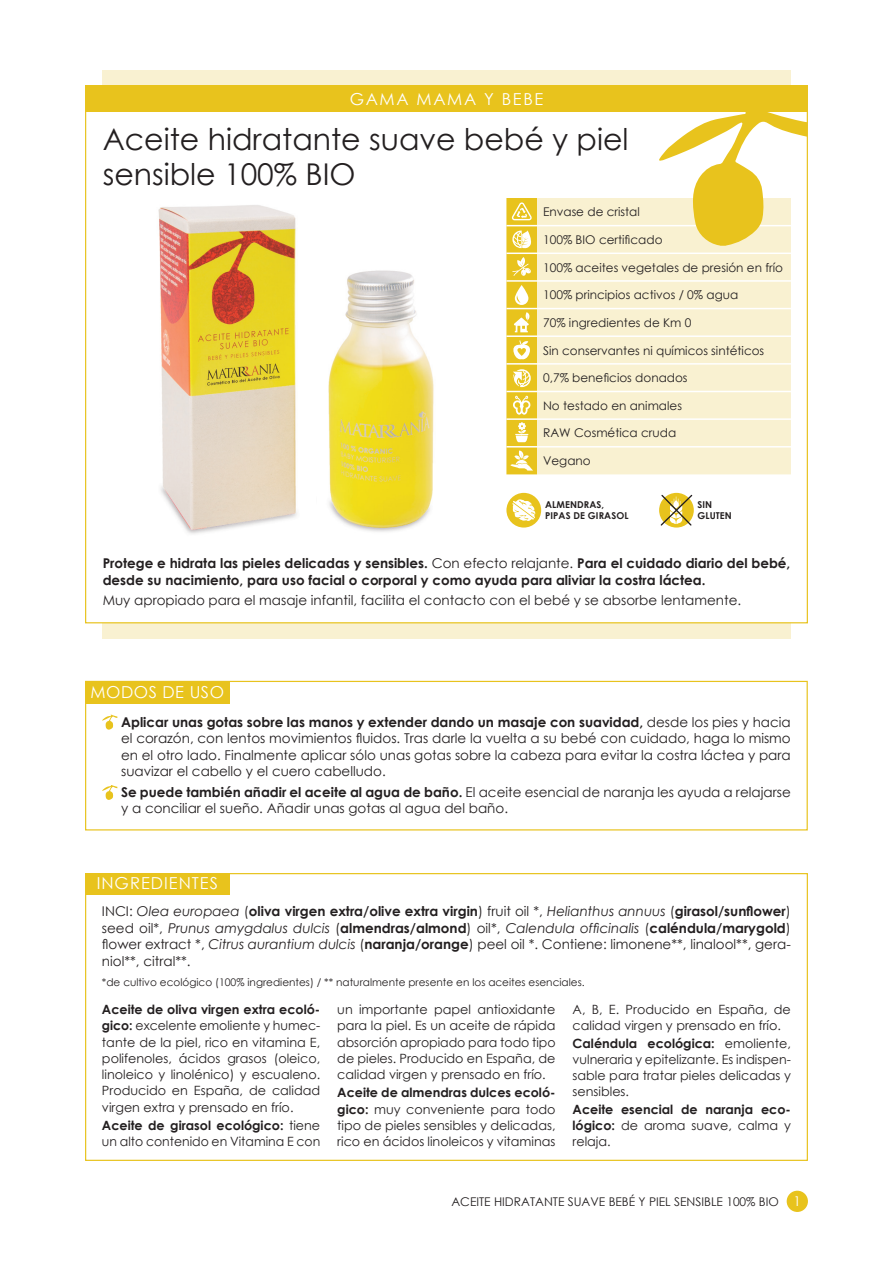
<style>
.page{position:relative;width:893px;height:1263px;background:#fff}
.page>*{position:absolute;margin:0;border:0;box-sizing:border-box;transform-origin:0 0}
.t1{font:30px/34.5px "Century Gothic";color:#231f20}
.t2{font:16.5px "Century Gothic";letter-spacing:.1em;color:#fff}
.t3{font:16.5px "Century Gothic";letter-spacing:.06em;color:#fff}
.t4{font:16.5px "Century Gothic";letter-spacing:.03em;color:#fff}
.t5{font:13.5px/16.5px "Century Gothic";color:#231f20;text-align:justify}
.t6{font:700 13.5px/16.5px "Century Gothic";color:#231f20}
.t7{font:13.5px "Century Gothic";color:#fff}
.TRES_COLUMNAS_-_estr{font:12.75px/16.2px "Century Gothic";color:#231f20;text-align:justify}
.TRES_COLUMNAS{font:700 12.75px/15.9px "Century Gothic";color:#231f20;text-align:justify}
.t8{font:12px "Century Gothic";color:#231f20}
.t9{font:10.5px "Century Gothic";color:#231f20}
.t10{font:700 9.45px/10.8px "Century Gothic";letter-spacing:.01em;color:#231f20}
.s1{font-weight:400}
.s2{font-weight:700}
.s3{font-style:italic}
</style>
<div class="page">
<div style="left:102px;top:70px;width:689px;height:568px;background:#f9f1d1"></div>
<div style="left:85px;top:110px;width:723px;height:513px;background:#fff;border:1px solid #e8c31d"></div>
<div style="left:85px;top:85px;width:723px;height:27px;background:#e8c31d"></div>
<svg style="left:659px;top:493px;width:35px;height:35px"></svg>
<svg style="left:659px;top:493px;width:34px;height:34px"></svg>
<div style="left:787px;top:1191px;width:21px;height:21px;background:#e8c31d;border-radius:50%"></div>
<div style="left:85px;top:681px;width:723px;height:149px;background:#fff;border:1px solid #e8c31d"></div>
<svg style="left:102px;top:715px;width:15px;height:15px"></svg>
<svg style="left:102px;top:785px;width:15px;height:15px"></svg>
<div style="left:85px;top:682px;width:145px;height:21px;background:#e8c31d"></div>
<img style="left:158px;top:205px;width:139px;height:329px">
<img style="left:328px;top:270px;width:106px;height:262px">
<div style="left:506px;top:493px;width:35px;height:35px;background:#e8c31d;border-radius:50%"></div>
<svg style="left:512px;top:499px;width:23px;height:22px"></svg>
<div style="left:537px;top:198px;width:254px;height:276px;background:#f9f1d1"></div>
<hr style="left:537px;top:225px;width:254px;height:1px;background:#fff">
<hr style="left:537px;top:253px;width:254px;height:1px;background:#fff">
<hr style="left:537px;top:280px;width:254px;height:2px;background:#fff">
<hr style="left:537px;top:308px;width:254px;height:1px;background:#fff">
<hr style="left:537px;top:335px;width:254px;height:2px;background:#fff">
<hr style="left:537px;top:363px;width:254px;height:2px;background:#fff">
<hr style="left:537px;top:391px;width:254px;height:1px;background:#fff">
<hr style="left:537px;top:418px;width:254px;height:2px;background:#fff">
<hr style="left:537px;top:446px;width:254px;height:1px;background:#fff">
<svg style="left:506px;top:198px;width:31px;height:276px;background:#edd152"></svg>
<svg style="left:659px;top:112px;width:148px;height:134px"></svg>
<div style="left:85px;top:873px;width:723px;height:288px;background:#fff;border:1px solid #e8c31d"></div>
<div style="left:85px;top:873px;width:145px;height:21px;background:#e8c31d"></div>
<p class="t2" style="left:350px;top:87px;width:195px">GAMA MAMA Y BEBE</p>
<p class="t1" style="left:103px;top:122px;width:527px">Aceite hidratante suave bebé y piel sensible 100% BIO</p>
<p class="t8" style="left:543px;top:204px;width:98px">Envase de cristal</p>
<p class="t8" style="left:543px;top:231px;width:121px">100% BIO certificado</p>
<p class="t8" style="left:543px;top:259px;width:241px">100% aceites vegetales de presión en frío</p>
<p class="t8" style="left:543px;top:287px;width:197px">100% principios activos / 0% agua</p>
<p class="t8" style="left:543px;top:314px;width:150px">70% ingredientes de Km 0</p>
<p class="t8" style="left:543px;top:342px;width:223px">Sin conservantes ni químicos sintéticos</p>
<p class="t8" style="left:543px;top:369px;width:146px">0,7% beneficios donados</p>
<p class="t8" style="left:543px;top:397px;width:140px">No testado en animales</p>
<p class="t8" style="left:543px;top:425px;width:135px">RAW Cosmética cruda</p>
<p class="t8" style="left:543px;top:452px;width:49px">Vegano</p>
<p class="t10" style="left:545px;top:499px;width:85px">ALMENDRAS,<br>PIPAS DE GIRASOL</p>
<p class="t10" style="left:697px;top:499px;width:36px">SIN<br>GLUTEN</p>
<p class="t6" style="left:103px;top:554px;width:689px">Protege e hidrata las pieles delicadas y sensibles. <span class="s1">Con efecto relajante.</span> Para el cuidado diario del bebé, desde su nacimiento, para uso facial o corporal y como ayuda para aliviar la costra láctea.</p>
<p class="t5" style="left:103px;top:592px;width:640px">Muy apropiado para el masaje infantil, facilita el contacto con el bebé y se absorbe lentamente.</p>
<p class="t4" style="left:91px;top:680px;width:135px">MODOS DE USO</p>
<p class="t5" style="left:121px;top:713px;width:671px"><span class="s2">Aplicar unas gotas sobre las manos y extender dando un masaje con suavidad,</span> desde los pies y hacia el corazón, con lentos movimientos fluidos. Tras darle la vuelta a su bebé con cuidado, haga lo mismo en el otro lado. Finalmente aplicar sólo unas gotas sobre la cabeza para evitar la costra láctea y para suavizar el cabello y el cuero cabelludo.</p>
<p class="t5" style="left:121px;top:783px;width:671px"><span class="s2">Se puede también añadir el aceite al agua de baño.</span> El aceite esencial de naranja les ayuda a relajarse y a conciliar el sueño. Añadir unas gotas al agua del baño.</p>
<p class="t3" style="left:97px;top:872px;width:123px">INGREDIENTES</p>
<p class="t5" style="left:102px;top:903px;width:690px">INCI: <span class="s3">Olea europaea</span> (<span class="s2">oliva virgen extra/olive extra virgin</span>) fruit oil *, <span class="s3">Helianthus annuus</span> (<span class="s2">girasol/sunflower</span>) seed oil*, <span class="s3">Prunus amygdalus dulcis</span> (<span class="s2">almendras/almond</span>) oil*, <span class="s3">Calendula officinalis</span> (<span class="s2">caléndula/marygold</span>) flower extract *, <span class="s3">Citrus aurantium dulcis</span> (<span class="s2">naranja/orange</span>) peel oil *. Contiene: limonene**, linalool**, gera&shy;niol**, citral**.</p>
<p class="t9" style="left:102px;top:975px;width:484px">*de cultivo ecológico (100% ingredientes) / ** naturalmente presente en los aceites esenciales.</p>
<p class="TRES_COLUMNAS_-_estr" style="left:102px;top:1001px;width:220px"><span class="s2">Aceite de oliva virgen extra ecoló&shy;gico:</span> excelente emoliente y humec&shy;tante de la piel, rico en vitamina E, polifenoles, ácidos grasos (oleico, linoleico y linolénico) y escualeno.<br>Producido en España, de calidad virgen extra y prensado en frío.</p>
<p class="TRES_COLUMNAS_-_estr" style="left:102px;top:1117px;width:220px"><span class="s2">Aceite de girasol ecológico:</span> tiene un alto contenido en Vitamina E con</p>
<p class="TRES_COLUMNAS_-_estr" style="left:337px;top:1001px;width:220px">un importante papel antioxidante para la piel. Es un aceite de rápida absorción apropiado para todo tipo de pieles. Producido en España, de calidad virgen y prensado en frío.</p>
<p class="TRES_COLUMNAS_-_estr" style="left:337px;top:1084px;width:220px"><span class="s2">Aceite de almendras dulces ecoló&shy;gico:</span> muy conveniente para todo tipo de pieles sensibles y delicadas, rico en ácidos linoleicos y vitaminas</p>
<p class="TRES_COLUMNAS_-_estr" style="left:573px;top:1001px;width:220px">A, B, E. Producido en España, de calidad virgen y prensado en frío.</p>
<p class="TRES_COLUMNAS_-_estr" style="left:573px;top:1035px;width:220px"><span class="s2">Caléndula ecológica:</span> emoliente, vulneraria y epitelizante. Es indispen&shy;sable para tratar pieles delicadas y sensibles.</p>
<p class="TRES_COLUMNAS" style="left:573px;top:1101px;width:220px">Aceite esencial de naranja eco&shy;lógico: <span class="s1">de aroma suave, calma y relaja.</span></p>
<p class="t8" style="left:451px;top:1193px;width:329px">ACEITE HIDRATANTE SUAVE BEBÉ Y PIEL SENSIBLE 100% BIO</p>
<p class="t7" style="left:794px;top:1191px;width:9px">1</p>
</div>
